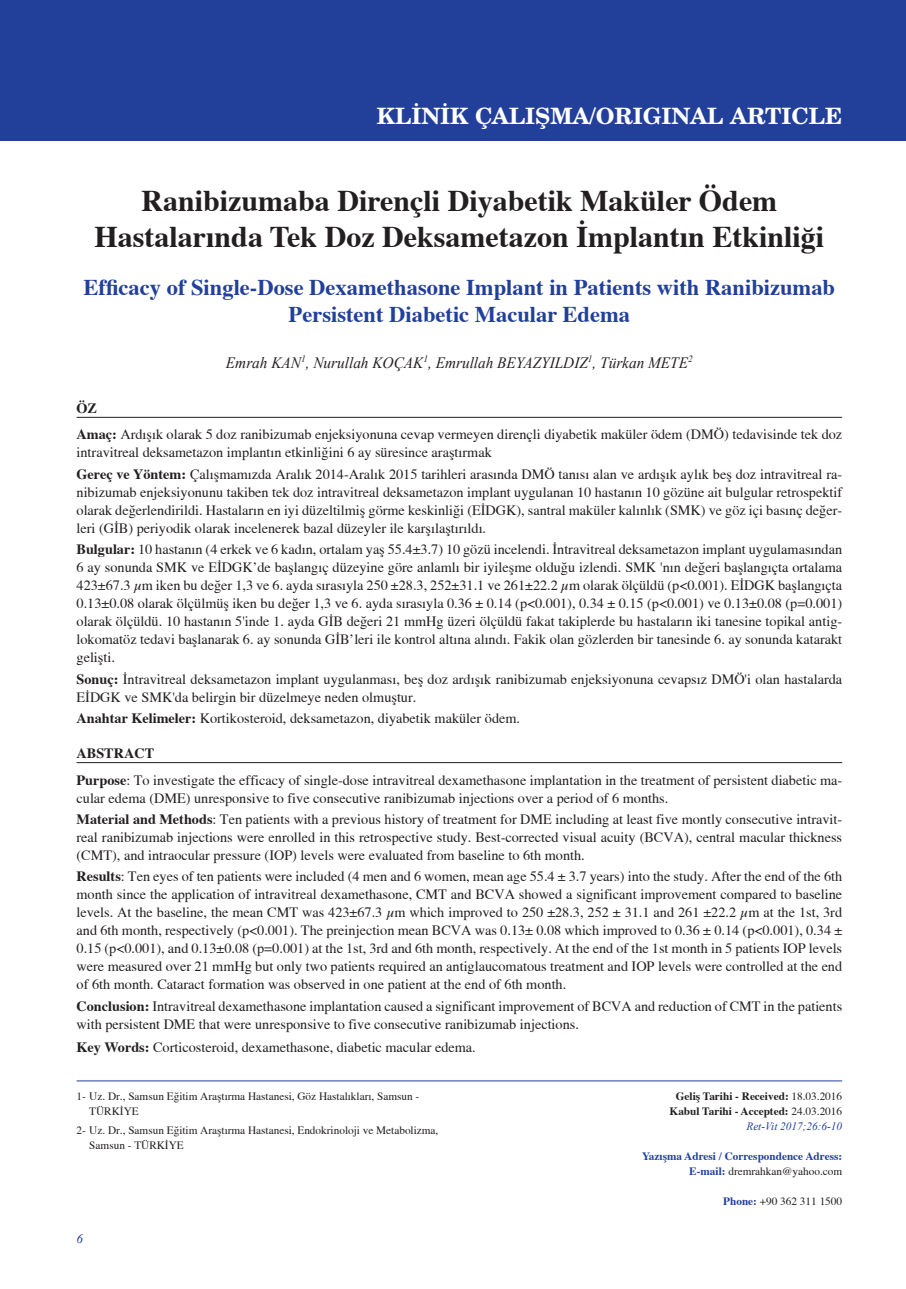
<style>
.page{position:relative;width:906px;height:1289px;background:#fff}
.page>*{position:absolute;margin:0;border:0;box-sizing:border-box;transform-origin:0 0}
.t1{font:700 30px/36px "Times";color:#231f20;text-align:center}
.t2{font:700 22.5px/27px "Times";color:#223f9a;text-align:center}
.t3{font:700 22.5px "Te X Gyre Schola";color:#fff}
.t4{font:italic 15.75px "Times New Roman";color:#231f20}
.t5{font:14.25px/18px "Times Turk";color:#231f20}
.t6{font:700 14.25px "Times";color:#231f20}
.t7{font:italic 13.2px "Times New Roman";color:#223f9a}
.t8{font:11.25px/15px "Times Turk";color:#231f20}
.t9{font:700 11.25px/15px "Times";color:#231f20;text-align:center}
.t10{font:700 11.25px "Times";color:#223f9a}
.t11{font:italic 11.25px "Times New Roman";color:#223f9a}
.s1{font-family:"Times";font-weight:700}
.s2{font-family:"Times Turk";font-weight:400}
.s3{font-family:"Times";font-weight:700;color:#223f9a}
</style>
<div class="page">
<div style="left:0;top:0;width:906px;height:140px;background:#223f9a"></div>
<hr style="left:77px;top:417px;width:765px;height:1px;background:#231f20">
<hr style="left:77px;top:762px;width:765px;height:1px;background:#231f20">
<hr style="left:77px;top:1080px;width:765px;height:1px;background:#223f9a">
<h2 class="t3" style="left:377px;top:106px;width:467px">KLİNİK ÇALIŞMA/ORIGINAL ARTICLE</h2>
<h1 class="t1" style="left:95px;top:185px;width:731px">Ranibizumaba Dirençli Diyabetik Maküler Ödem<br>Hastalarında Tek Doz Deksametazon İmplantın Etkinliği</h1>
<h2 class="t2" style="left:84px;top:276px;width:753px">Efficacy of Single-Dose Dexamethasone Implant in Patients with Ranibizumab<br>Persistent Diabetic Macular Edema</h2>
<p class="t4" style="left:226px;top:353px;width:468px">Emrah KAN<sup>1</sup>, Nurullah KOÇAK<sup>1</sup>, Emrullah BEYAZYILDIZ<sup>1</sup>, Türkan METE<sup>2</sup></p>
<p class="t6" style="left:77px;top:402px;width:22px">ÖZ</p>
<p class="t5" style="left:77px;top:426px;width:767px"><span class="s1">Amaç:</span> Ardışık olarak 5 doz ranibizumab enjeksiyonuna cevap vermeyen dirençli diyabetik maküler ödem (DMÖ) tedavisinde tek doz intravitreal deksametazon implantın etkinliğini 6 ay süresince araştırmak</p>
<p class="t5" style="left:77px;top:465px;width:767px;text-align:justify"><span class="s1">Gereç ve Yöntem:</span> Çalışmamızda Aralık 2014-Aralık 2015 tarihleri arasında DMÖ tanısı alan ve ardışık aylık beş doz intravitreal ra&shy;nibizumab enjeksiyonunu takiben tek doz intravitreal deksametazon implant uygulanan 10 hastanın 10 gözüne ait bulgular retrospektif olarak değerlendirildi. Hastaların en iyi düzeltilmiş görme keskinliği (EİDGK), santral maküler kalınlık (SMK) ve göz içi basınç değer&shy;leri (GİB) periyodik olarak incelenerek bazal düzeyler ile karşılaştırıldı.</p>
<p class="t5" style="left:77px;top:541px;width:767px;text-align:justify"><span class="s1">Bulgular:</span> 10 hastanın (4 erkek ve 6 kadın, ortalam yaş 55.4±3.7) 10 gözü incelendi. İntravitreal deksametazon implant uygulamasından 6 ay sonunda SMK ve EİDGK’de başlangıç düzeyine göre anlamlı bir iyileşme olduğu izlendi. SMK 'nın değeri başlangıçta ortalama 423±67.3 μm iken bu değer 1,3 ve 6. ayda sırasıyla 250 ±28.3, 252±31.1 ve 261±22.2 μm olarak ölçüldü (p&lt;0.001). EİDGK başlangıçta 0.13±0.08 olarak ölçülmüş iken bu değer 1,3 ve 6. ayda sırasıyla 0.36 ± 0.14 (p&lt;0.001), 0.34 ± 0.15 (p&lt;0.001) ve 0.13±0.08 (p=0.001) olarak ölçüldü. 10 hastanın 5'inde 1. ayda GİB değeri 21 mmHg üzeri ölçüldü fakat takiplerde bu hastaların iki tanesine topikal antig&shy;lokomatöz tedavi başlanarak 6. ay sonunda GİB’leri ile kontrol altına alındı. Fakik olan gözlerden bir tanesinde 6. ay sonunda katarakt gelişti.</p>
<p class="t5" style="left:77px;top:670px;width:767px"><span class="s1">Sonuç:</span> İntravitreal deksametazon implant uygulanması, beş doz ardışık ranibizumab enjeksiyonuna cevapsız DMÖ'i olan hastalarda<br>EİDGK ve SMK'da belirgin bir düzelmeye neden olmuştur.</p>
<p class="t5" style="left:77px;top:709px;width:445px"><span class="s1">Anahtar Kelimeler:</span> Kortikosteroid, deksametazon, diyabetik maküler ödem.</p>
<p class="t6" style="left:77px;top:747px;width:79px">ABSTRACT</p>
<p class="t5" style="left:77px;top:771px;width:767px"><span class="s1">Purpose</span>: To investigate the efficacy of single-dose intravitreal dexamethasone implantation in the treatment of persistent diabetic ma&shy;cular edema (DME) unresponsive to five consecutive ranibizumab injections over a period of 6 months.</p>
<p class="t5" style="left:77px;top:810px;width:767px;text-align:justify"><span class="s1">Material and Methods</span>: Ten patients with a previous history of treatment for DME including at least five montly consecutive intravit&shy;real ranibizumab injections were enrolled in this retrospective study. Best-corrected visual acuity (BCVA), central macular thickness (CMT), and intraocular pressure (IOP) levels were evaluated from baseline to 6th month.</p>
<p class="t5" style="left:77px;top:868px;width:767px;text-align:justify"><span class="s1">Results</span>: Ten eyes of ten patients were included (4 men and 6 women, mean age 55.4 ± 3.7 years) into the study. After the end of the 6th month since the application of intravitreal dexamethasone, CMT and BCVA showed a significant improvement compared to baseline levels. At the baseline, the mean CMT was 423±67.3 μm which improved to 250 ±28.3, 252 ± 31.1 and 261 ±22.2 μm at the 1st, 3rd and 6th month, respectively (p&lt;0.001). The preinjection mean BCVA was 0.13± 0.08 which improved to 0.36 ± 0.14 (p&lt;0.001), 0.34 ± 0.15 (p&lt;0.001), and 0.13±0.08 (p=0.001) at the 1st, 3rd and 6th month, respectively. At the end of the 1st month in 5 patients IOP levels were measured over 21 mmHg but only two patients required an antiglaucomatous treatment and IOP levels were controlled at the end of 6th month. Cataract formation was observed in one patient at the end of 6th month.</p>
<p class="t5" style="left:77px;top:997px;width:767px"><span class="s1">Conclusion:</span> Intravitreal dexamethasone implantation caused a significant improvement of BCVA and reduction of CMT in the patients with persistent DME that were unresponsive to five consecutive ranibizumab injections.</p>
<p class="t5" style="left:77px;top:1038px;width:401px"><span class="s1">Key Words:</span> Corticosteroid, dexamethasone, diabetic macular edema.</p>
<p class="t8" style="left:89px;top:1088px;width:331px;text-indent:-13px">1- Uz. Dr., Samsun Eğitim Araştırma Hastanesi, Göz Hastalıkları, Samsun -<br>TÜRKİYE</p>
<p class="t8" style="left:89px;top:1123px;width:351px;text-indent:-13px">2- Uz. Dr., Samsun Eğitim Araştırma Hastanesi, Endokrinoloji ve Metabolizma,<br>Samsun - TÜRKİYE</p>
<p class="t7" style="left:77px;top:1230px;width:8px">6</p>
<p class="t9" style="left:669px;top:1089px;width:174px">Geliş Tarihi - Received: <span class="s2">18.03.2016<br></span>Kabul Tarihi - Accepted: <span class="s2">24.03.2016</span></p>
<p class="t11" style="left:746px;top:1119px;width:97px">Ret-Vit 2017;26:6-10</p>
<p class="t10" style="left:642px;top:1151px;width:202px">Yazışma Adresi / Correspondence Adress:</p>
<p class="t8" style="left:689px;top:1163px;width:154px"><span class="s3">E-mail:</span> dremrahkan@yahoo.com</p>
<p class="t8" style="left:723px;top:1193px;width:120px"><span class="s3">Phone:</span> +90 362 311 1500</p>
</div>
